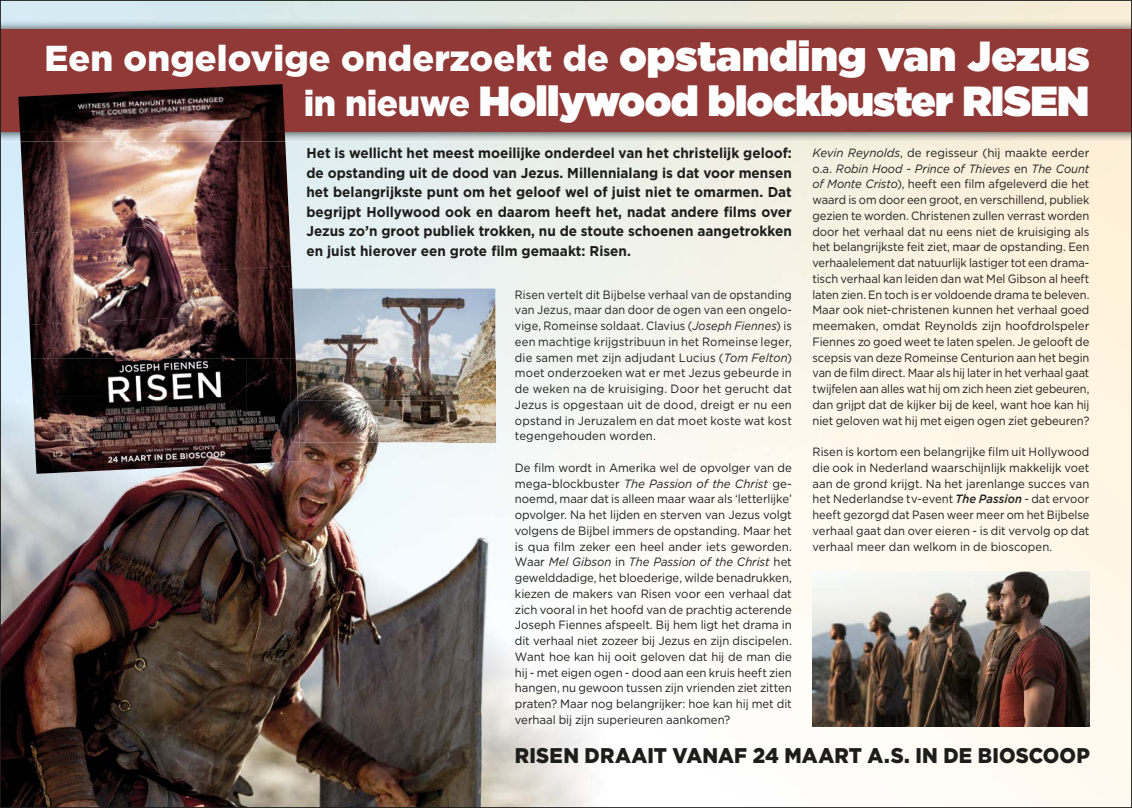
<style>
.page{position:relative;width:1132px;height:808px;background:#fff}
.page>*{position:absolute;margin:0;border:0;box-sizing:border-box;transform-origin:0 0}
.t1{font:900 42px "Gotham";letter-spacing:-.015em;color:#fff}
.t2{font:900 36px "Gotham";letter-spacing:.005em;color:#fff}
.t3{font:900 21.3px "Gotham";letter-spacing:.005em;color:#1d1d1b;scale:.94 1}
.t4{font:700 14.25px/19.5px "Gotham";color:#1d1d1b;text-align:justify;scale:.95 1}
.t5{font:12px/15.8px "Gotham";color:#1d1d1b;text-align:justify;scale:.96 1}
.t6{font:12px/15.8px "Gotham";color:#1d1d1b;text-align:justify;scale:.95 1}
.t7{font:12px/15.8px "Gotham";color:#1d1d1b;text-align:justify;scale:.91 1}
.t8{font:12px/15.8px "Gotham";color:#1d1d1b;text-align:justify;scale:.94 1}
.s1{font-size:42px}
.s2{font-size:36px}
.s3{font-style:italic}
.s4{font-weight:500;font-style:italic}
</style>
<div class="page">
<img style="left:593px;top:141px;width:268px;height:586px">
<div style="left:861px;top:701px;width:268px;height:105px;background:#fffbf3"></div>
<img style="left:1078px;top:141px;width:51px;height:560px">
<img style="left:2px;top:2px;width:1127px;height:28px">
<img style="left:2px;top:132px;width:1127px;height:9px">
<div style="left:0;top:30px;width:1131px;height:102px;background:#903937"></div>
<img style="left:295px;top:288px;width:200px;height:70px">
<img style="left:449px;top:358px;width:161px;height:448px">
<img style="left:20px;top:141px;width:159px;height:92px">
<img style="left:179px;top:141px;width:112px;height:125px">
<img style="left:25px;top:225px;width:163px;height:100px">
<img style="left:185px;top:266px;width:107px;height:92px">
<img style="left:29px;top:317px;width:161px;height:41px">
<img style="left:18px;top:84px;width:267px;height:48px">
<img style="left:290px;top:288px;width:5px;height:70px">
<img style="left:812px;top:571px;width:277px;height:155px">
<img style="left:2px;top:358px;width:47px;height:448px">
<img style="left:299px;top:442px;width:150px;height:364px">
<img style="left:49px;top:464px;width:250px;height:342px">
<img style="left:300px;top:358px;width:145px;height:42px">
<img style="left:445px;top:358px;width:50px;height:84px">
<img style="left:300px;top:400px;width:145px;height:42px">
<img style="left:33px;top:397px;width:214px;height:77px">
<img style="left:246px;top:358px;width:54px;height:106px">
<img style="left:31px;top:358px;width:216px;height:39px">
<img style="left:290px;top:358px;width:9px;height:84px">
<h2 class="t2" style="left:44px;top:37px;width:1046px">Een ongelovige onderzoekt de <span class="s1">opstanding van Jezus</span></h2>
<h1 class="t1" style="left:304px;top:77px;width:786px"><span class="s2">in nieuwe</span> Hollywood blockbuster RISEN</h1>
<p class="t4" style="left:306px;top:143px;width:512px">Het is wellicht het meest moeilijke onderdeel van het christelijk geloof: de opstanding uit de dood van Jezus. Millennialang is dat voor mensen het belangrijkste punt om het geloof wel of juist niet te omarmen. Dat begrijpt Hollywood ook en daarom heeft het, nadat andere films over Jezus zo’n groot publiek trokken, nu de stoute schoenen aangetrokken en juist hierover een grote film gemaakt: Risen.</p>
<p class="t7" style="left:514px;top:286px;width:306px">Risen vertelt dit Bijbelse verhaal van de opstanding van Jezus, maar dan door de ogen van een ongelo&shy;vige, Romeinse soldaat. Clavius (<span class="s3">Joseph Fiennes</span>) is een machtige krijgstribuun in het Romeinse leger, die samen met zijn adjudant Lucius (<span class="s3">Tom Felton</span>) moet onderzoeken wat er met Jezus gebeurde in de weken na de kruisiging. Door het gerucht dat Jezus is opgestaan uit de dood, dreigt er nu een opstand in Jeruzalem en dat moet koste wat kost tegengehouden worden.</p>
<p class="t6" style="left:514px;top:459px;width:293px">De film wordt in Amerika wel de opvolger van de mega-blockbuster <span class="s3">The Passion of the Christ</span> ge&shy;noemd, maar dat is alleen maar waar als ‘letterlijke’ opvolger. Na het lijden en sterven van Jezus volgt volgens de Bijbel immers de opstanding. Maar het is qua film zeker een heel ander iets geworden.<br>Waar <span class="s3">Mel Gibson</span> in <span class="s3">The Passion of the Christ</span> het gewelddadige, het bloederige, wilde benadrukken, kiezen de makers van Risen voor een verhaal dat zich vooral in het hoofd van de prachtig acterende Joseph Fiennes afspeelt. Bij hem ligt het drama in dit verhaal niet zozeer bij Jezus en zijn discipelen.<br>Want hoe kan hij ooit geloven dat hij de man die hij - met eigen ogen - dood aan een kruis heeft zien hangen, nu gewoon tussen zijn vrienden ziet zitten praten? Maar nog belangrijker: hoe kan hij met dit verhaal bij zijn superieuren aankomen?</p>
<p class="t5" style="left:812px;top:144px;width:290px"><span class="s3">Kevin Reynolds</span>, de regisseur (hij maakte eerder o.a. <span class="s3">Robin Hood - Prince of Thieves</span> en <span class="s3">The Count of Monte Cristo</span>), heeft een film afgeleverd die het waard is om door een groot, en verschillend, publiek gezien te worden. Christenen zullen verrast worden door het verhaal dat nu eens niet de kruisiging als het belangrijkste feit ziet, maar de opstanding. Een verhaalelement dat natuurlijk lastiger tot een drama&shy;tisch verhaal kan leiden dan wat Mel Gibson al heeft laten zien. En toch is er voldoende drama te beleven.<br>Maar ook niet-christenen kunnen het verhaal goed meemaken, omdat Reynolds zijn hoofdrolspeler Fiennes zo goed weet te laten spelen. Je gelooft de scepsis van deze Romeinse Centurion aan het begin van de film direct. Maar als hij later in het verhaal gaat twijfelen aan alles wat hij om zich heen ziet gebeuren, dan grijpt dat de kijker bij de keel, want hoe kan hij niet geloven wat hij met eigen ogen ziet gebeuren?</p>
<p class="t8" style="left:812px;top:444px;width:296px">Risen is kortom een belangrijke film uit Hollywood die ook in Nederland waarschijnlijk makkelijk voet aan de grond krijgt. Na het jarenlange succes van het Nederlandse tv-event <span class="s4">The Passion</span> - dat ervoor heeft gezorgd dat Pasen weer meer om het Bijbelse verhaal gaat dan over eieren - is dit vervolg op dat verhaal meer dan welkom in de bioscopen.</p>
<h3 class="t3" style="left:514px;top:743px;width:613px">RISEN DRAAIT VANAF 24 MAART A.S. IN DE BIOSCOOP</h3>
</div>
